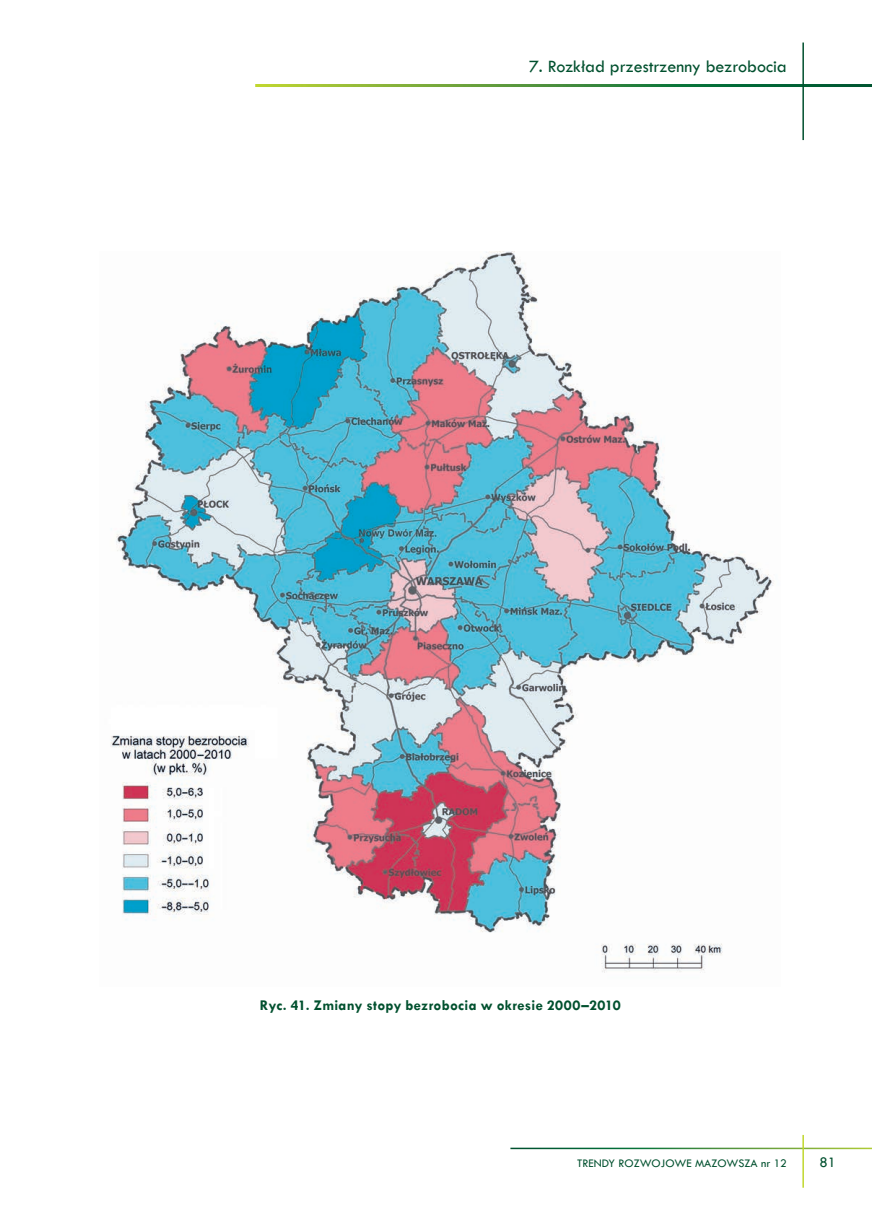
<style>
.page{position:relative;width:872px;height:1212px;background:#fff}
.page>*{position:absolute;margin:0;border:0;box-sizing:border-box;transform-origin:0 0}
.t1{font:18px "Tw Cen";color:#00502e}
.t2{font:700 15px "Tw Cen";letter-spacing:.015em;color:#00502e}
.t3{font:15px "Tw Cen";color:#00502e}
.t4{font:12px "Tw Cen";color:#00502e}
</style>
<div class="page">
<hr style="left:802px;top:1135px;width:2px;height:53px;background:#c1d72f">
<hr style="left:802px;top:43px;width:2px;height:97px;background:#00502e">
<img style="left:110px;top:252px;width:664px;height:721px">
<p class="t1" style="left:529px;top:55px;width:259px">7. Rozkład przestrzenny bezrobocia</p>
<p class="t2" style="left:260px;top:996px;width:362px">Ryc. 41. Zmiany stopy bezrobocia w okresie 2000–2010</p>
<p class="t4" style="left:577px;top:1156px;width:211px">TRENDY ROZWOJOWE MAZOWSZA nr 12</p>
<p class="t3" style="left:819px;top:1153px;width:18px">81</p>
</div>
